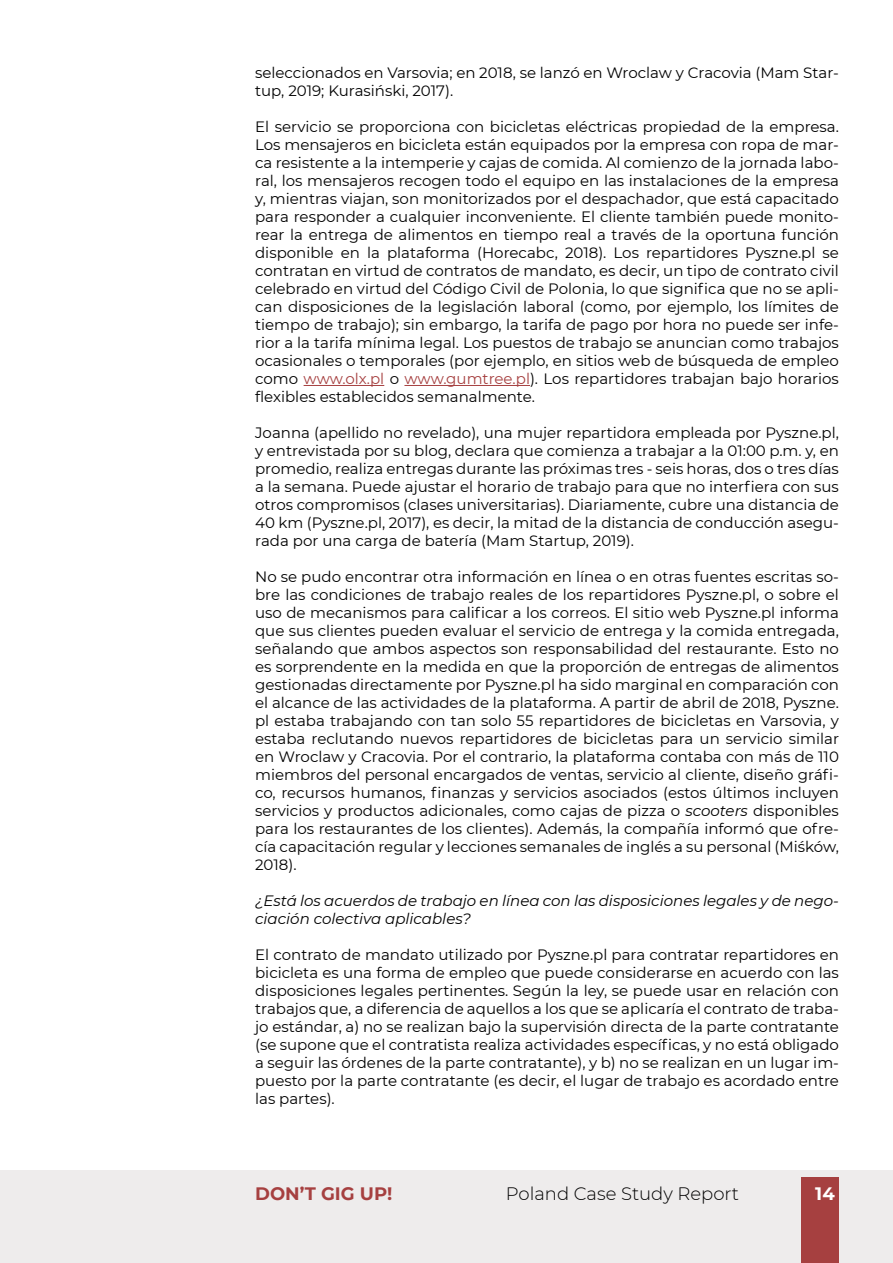
<style>
.page{position:relative;width:893px;height:1263px;background:#fff}
.page>*{position:absolute;margin:0;border:0;box-sizing:border-box;transform-origin:0 0}
.t1{font:300 18px "Montserrat";color:#000}
.t2{font:700 18px "Montserrat";color:#a64040}
.t3{font:700 18px "Montserrat";color:#fff}
.t4{font:15px/18px "Montserrat";color:#000;text-align:justify}
.t5{font:italic 15px/18px "Montserrat";color:#000}
.s1{color:#a64040}
.s2{font-style:italic}
</style>
<div class="page">
<div style="left:0;top:1170px;width:893px;height:93px;background:#eeecec"></div>
<div style="left:801px;top:1177px;width:38px;height:86px;background:#a64040"></div>
<hr style="left:304px;top:385px;width:80px;height:1px;background:#a64040">
<hr style="left:404px;top:385px;width:126px;height:1px;background:#a64040">
<p class="t4" style="left:255px;top:63px;width:585px">seleccionados en Varsovia; en 2018, se lanzó en Wroclaw y Cracovia (Mam Star&shy;tup, 2019; Kurasiński, 2017).</p>
<p class="t4" style="left:255px;top:117px;width:585px">El servicio se proporciona con bicicletas eléctricas propiedad de la empresa.<br>Los mensajeros en bicicleta están equipados por la empresa con ropa de mar&shy;ca resistente a la intemperie y cajas de comida. Al comienzo de la jornada labo&shy;ral, los mensajeros recogen todo el equipo en las instalaciones de la empresa y, mientras viajan, son monitorizados por el despachador, que está capacitado para responder a cualquier inconveniente. El cliente también puede monito&shy;rear la entrega de alimentos en tiempo real a través de la oportuna función disponible en la plataforma (Horecabc, 2018). Los repartidores Pyszne.pl se contratan en virtud de contratos de mandato, es decir, un tipo de contrato civil celebrado en virtud del Código Civil de Polonia, lo que significa que no se apli&shy;can disposiciones de la legislación laboral (como, por ejemplo, los límites de tiempo de trabajo); sin embargo, la tarifa de pago por hora no puede ser infe&shy;rior a la tarifa mínima legal. Los puestos de trabajo se anuncian como trabajos ocasionales o temporales (por ejemplo, en sitios web de búsqueda de empleo como <span class="s1">www.olx.pl</span> o <span class="s1">www.gumtree.pl</span>). Los repartidores trabajan bajo horarios flexibles establecidos semanalmente.</p>
<p class="t4" style="left:255px;top:423px;width:585px">Joanna (apellido no revelado), una mujer repartidora empleada por Pyszne.pl, y entrevistada por su blog, declara que comienza a trabajar a la 01:00 p.m. y, en promedio, realiza entregas durante las próximas tres - seis horas, dos o tres días a la semana. Puede ajustar el horario de trabajo para que no interfiera con sus otros compromisos (clases universitarias). Diariamente, cubre una distancia de 40 km (Pyszne.pl, 2017), es decir, la mitad de la distancia de conducción asegu&shy;rada por una carga de batería (Mam Startup, 2019).</p>
<p class="t4" style="left:255px;top:567px;width:585px">No se pudo encontrar otra información en línea o en otras fuentes escritas so&shy;bre las condiciones de trabajo reales de los repartidores Pyszne.pl, o sobre el uso de mecanismos para calificar a los correos. El sitio web Pyszne.pl informa que sus clientes pueden evaluar el servicio de entrega y la comida entregada, señalando que ambos aspectos son responsabilidad del restaurante. Esto no es sorprendente en la medida en que la proporción de entregas de alimentos gestionadas directamente por Pyszne.pl ha sido marginal en comparación con el alcance de las actividades de la plataforma. A partir de abril de 2018, Pyszne. pl estaba trabajando con tan solo 55 repartidores de bicicletas en Varsovia, y estaba reclutando nuevos repartidores de bicicletas para un servicio similar en Wroclaw y Cracovia. Por el contrario, la plataforma contaba con más de 110 miembros del personal encargados de ventas, servicio al cliente, diseño gráfi&shy;co, recursos humanos, finanzas y servicios asociados (estos últimos incluyen servicios y productos adicionales, como cajas de pizza o <span class="s2">scooters</span> disponibles para los restaurantes de los clientes). Además, la compañía informó que ofre&shy;cía capacitación regular y lecciones semanales de inglés a su personal (Miśków, 2018).</p>
<p class="t5" style="left:255px;top:891px;width:585px">¿Está los acuerdos de trabajo en línea con las disposiciones legales y de nego&shy;ciación colectiva aplicables?</p>
<p class="t4" style="left:255px;top:945px;width:585px">El contrato de mandato utilizado por Pyszne.pl para contratar repartidores en bicicleta es una forma de empleo que puede considerarse en acuerdo con las disposiciones legales pertinentes. Según la ley, se puede usar en relación con trabajos que, a diferencia de aquellos a los que se aplicaría el contrato de traba&shy;jo estándar, a) no se realizan bajo la supervisión directa de la parte contratante (se supone que el contratista realiza actividades específicas, y no está obligado a seguir las órdenes de la parte contratante), y b) no se realizan en un lugar im&shy;puesto por la parte contratante (es decir, el lugar de trabajo es acordado entre las partes).</p>
<p class="t2" style="left:255px;top:1181px;width:139px">DON’T GIG UP!</p>
<p class="t1" style="left:506px;top:1182px;width:235px">Poland Case Study Report</p>
<p class="t3" style="left:815px;top:1181px;width:21px">14</p>
</div>
